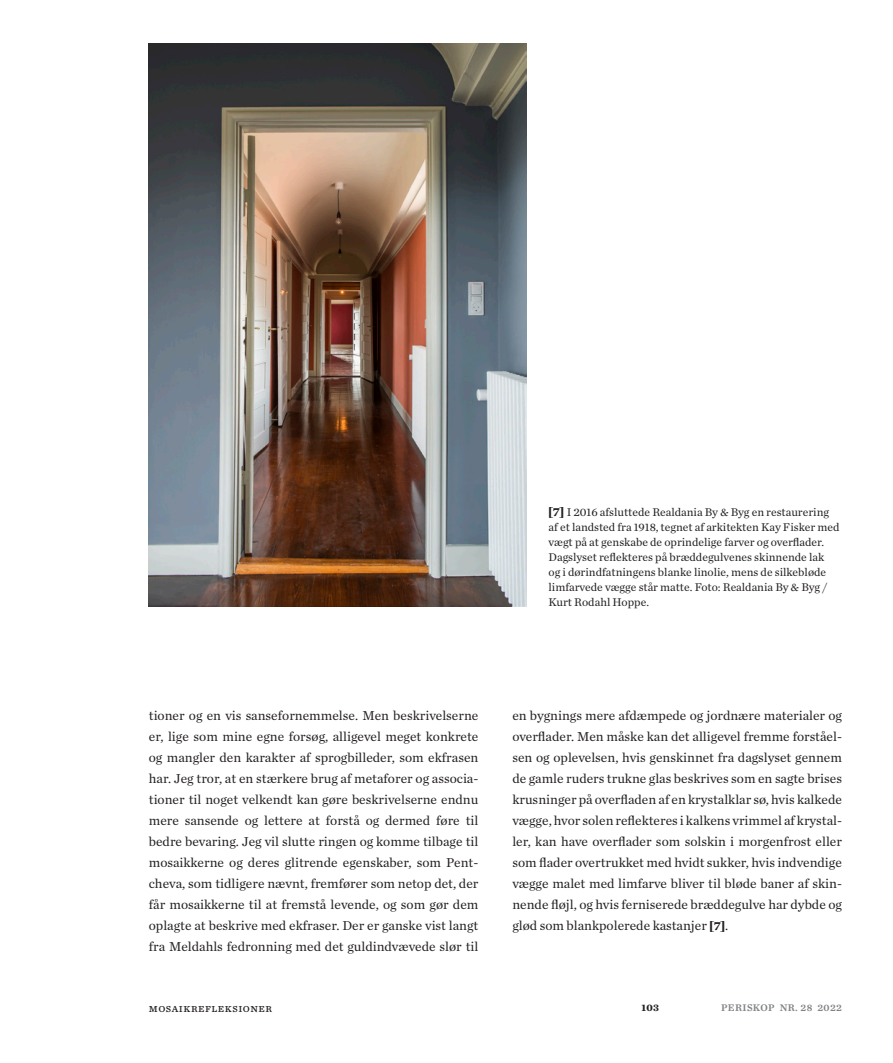
<style>
.page{position:relative;width:893px;height:1063px;background:#fff}
.page>*{position:absolute;margin:0;border:0;box-sizing:border-box;transform-origin:0 0}
.Periskop_Debat_Brød{font:13.5px/21px "Chronicle Text G1";color:#231f20;text-align:justify}
.Periskop_Debat_Bille{font:11.7px/15px "Chronicle Text G1";color:#231f20}
.t1{font:11.7px "Chronicle Text G3";letter-spacing:.04em;color:#231f20}
.t2{font:10.05px "Chronicle Text G3 Semi";letter-spacing:.04em;color:#808285}
.t3{font:700 10.05px "Chronicle Text G1";color:#231f20}
.s1{font-family:"Chronicle Text G4";font-weight:700;font-size:12.45px}
</style>
<div class="page">
<img style="left:149px;top:44px;width:378px;height:562px">
<p class="Periskop_Debat_Bille" style="left:549px;top:504px;width:292px"><span class="s1">[7]</span> I 2016 afsluttede Realdania By &amp; Byg en restaurering af et landsted fra 1918, tegnet af arkitekten Kay Fisker med vægt på at genskabe de oprindelige farver og overflader.<br>Dagslyset reflekteres på bræddegulvenes skinnende lak<br>og i dørindfatningens blanke linolie, mens de silkebløde limfarvede vægge står matte. Foto: Realdania By &amp; Byg / Kurt Rodahl Hoppe.</p>
<p class="Periskop_Debat_Brød" style="left:149px;top:704px;width:331px">tioner og en vis sansefornemmelse. Men beskrivelserne er, lige som mine egne forsøg, alligevel meget konkrete og mangler den karakter af sprogbilleder, som ekfrasen har. Jeg tror, at en stærkere brug af metaforer og associa&shy;tioner til noget velkendt kan gøre beskrivelserne endnu mere sansende og lettere at forstå og dermed føre til bedre bevaring. Jeg vil slutte ringen og komme tilbage til mosaikkerne og deres glitrende egenskaber, som Pent&shy;cheva, som tidligere nævnt, fremfører som netop det, der får mosaikkerne til at fremstå levende, og som gør dem oplagte at beskrive med ekfraser. Der er ganske vist langt fra Meldahls fedronning med det guldindvævede slør til</p>
<p class="Periskop_Debat_Brød" style="left:512px;top:704px;width:331px">en bygnings mere afdæmpede og jordnære materialer og overflader. Men måske kan det alligevel fremme forståel&shy;sen og oplevelsen, hvis genskinnet fra dagslyset gennem de gamle ruders trukne glas beskrives som en sagte brises krusninger på overfladen af en krystalklar sø, hvis kalkede vægge, hvor solen reflekteres i kalkens vrimmel af krystal&shy;ler, kan have overflader som solskin i morgenfrost eller som flader overtrukket med hvidt sukker, hvis indvendige vægge malet med limfarve bliver til bløde baner af skin&shy;nende fløjl, og hvis ferniserede bræddegulve har dybde og glød som blankpolerede kastanjer <span class="s1">[7]</span>.</p>
<p class="t1" style="left:149px;top:999px;width:125px">mosaikrefleksioner</p>
<p class="t3" style="left:641px;top:1000px;width:19px">103</p>
<p class="t2" style="left:721px;top:1000px;width:122px">PERISKOP NR. 28 2022</p>
</div>
